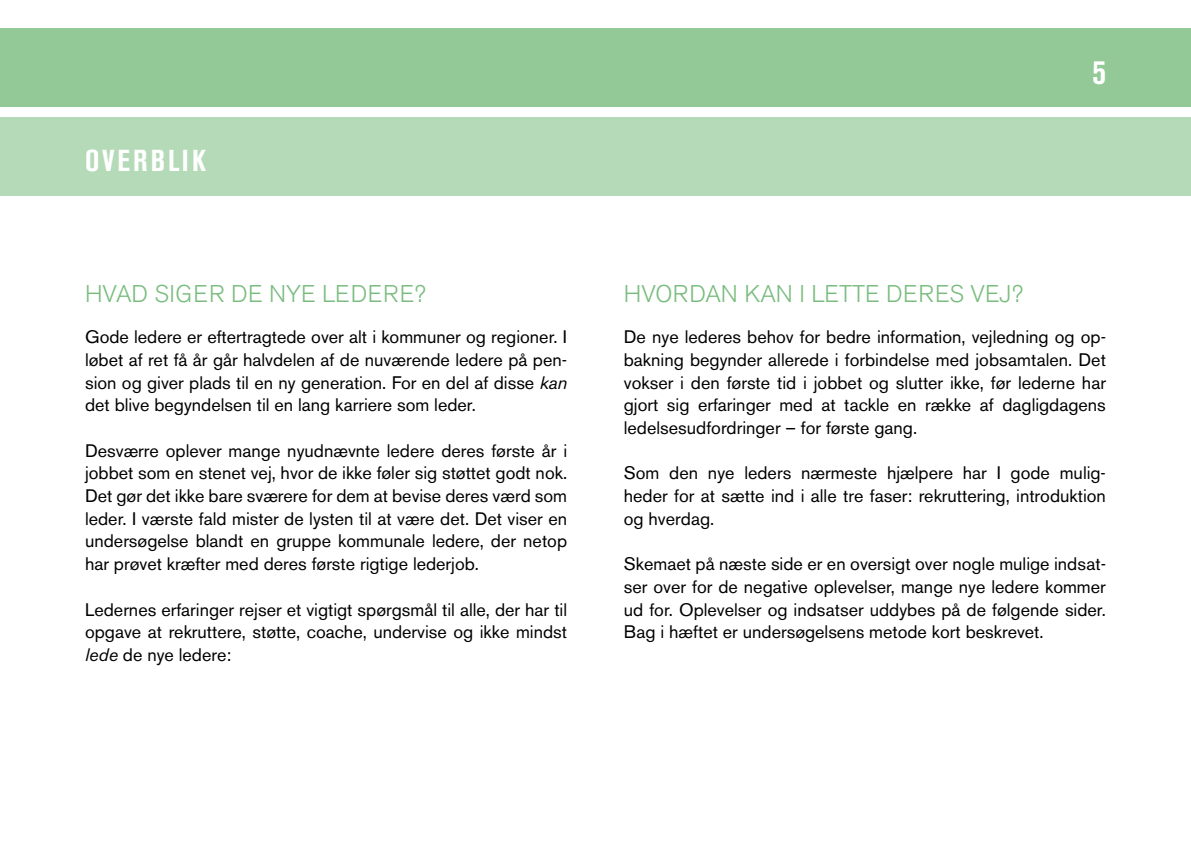
<style>
.page{position:relative;width:1191px;height:851px;background:#fff}
.page>*{position:absolute;margin:0;border:0;box-sizing:border-box;transform-origin:0 0}
.t1{font:700 condensed 30px "Akzidenz Grotesk BE";letter-spacing:.1em;color:#fff}
.t2{font:300 24px "Akzidenz Grotesk BE";color:#79bc7e}
.t3{font:300 24px "Akzidenz Grotesk BE";letter-spacing:.02em;color:#79bc7e}
.t4{font:18px/22.6px "Akzidenz Grotesk BE";color:#000;text-align:justify}
.s1{font-style:italic}
</style>
<div class="page">
<div style="left:0;top:28px;width:1191px;height:79px;background:#93c997"></div>
<div style="left:0;top:117px;width:1191px;height:78px;background:#b5dab8"></div>
<h1 class="t1" style="left:85px;top:144px;width:122px">OVERBLIK</h1>
<h2 class="t3" style="left:85px;top:280px;width:342px">HVAD SIGER DE NYE LEDERE?</h2>
<p class="t4" style="left:85px;top:325px;width:483px">Gode ledere er eftertragtede over alt i kommuner og regioner. I løbet af ret få år går halvdelen af de nuværende ledere på pen&shy;sion og giver plads til en ny generation. For en del af disse <span class="s1">kan </span>det blive begyndelsen til en lang karriere som leder.</p>
<p class="t4" style="left:85px;top:439px;width:483px">Desværre oplever mange nyudnævnte ledere deres første år i jobbet som en stenet vej, hvor de ikke føler sig støttet godt nok.<br>Det gør det ikke bare sværere for dem at bevise deres værd som leder. I værste fald mister de lysten til at være det. Det viser en undersøgelse blandt en gruppe kommunale ledere, der netop har prøvet kræfter med deres første rigtige lederjob.</p>
<p class="t4" style="left:85px;top:598px;width:483px">Ledernes erfaringer rejser et vigtigt spørgsmål til alle, der har til opgave at rekruttere, støtte, coache, undervise og ikke mindst <span class="s1">lede</span> de nye ledere:</p>
<h2 class="t2" style="left:624px;top:280px;width:401px">HVORDAN KAN I LETTE DERES VEJ?</h2>
<p class="t4" style="left:624px;top:325px;width:483px">De nye lederes behov for bedre information, vejledning og op&shy;bakning begynder allerede i forbindelse med jobsamtalen. Det vokser i den første tid i jobbet og slutter ikke, før lederne har gjort sig erfaringer med at tackle en række af dagligdagens ledelsesudfordringer – for første gang.</p>
<p class="t4" style="left:624px;top:462px;width:483px">Som den nye leders nærmeste hjælpere har I gode mulig&shy;heder for at sætte ind i alle tre faser: rekruttering, introduktion og hverdag.</p>
<p class="t4" style="left:624px;top:552px;width:483px">Skemaet på næste side er en oversigt over nogle mulige indsat&shy;ser over for de negative oplevelser, mange nye ledere kommer ud for. Oplevelser og indsatser uddybes på de følgende sider.<br>Bag i hæftet er undersøgelsens metode kort beskrevet.</p>
</div>
